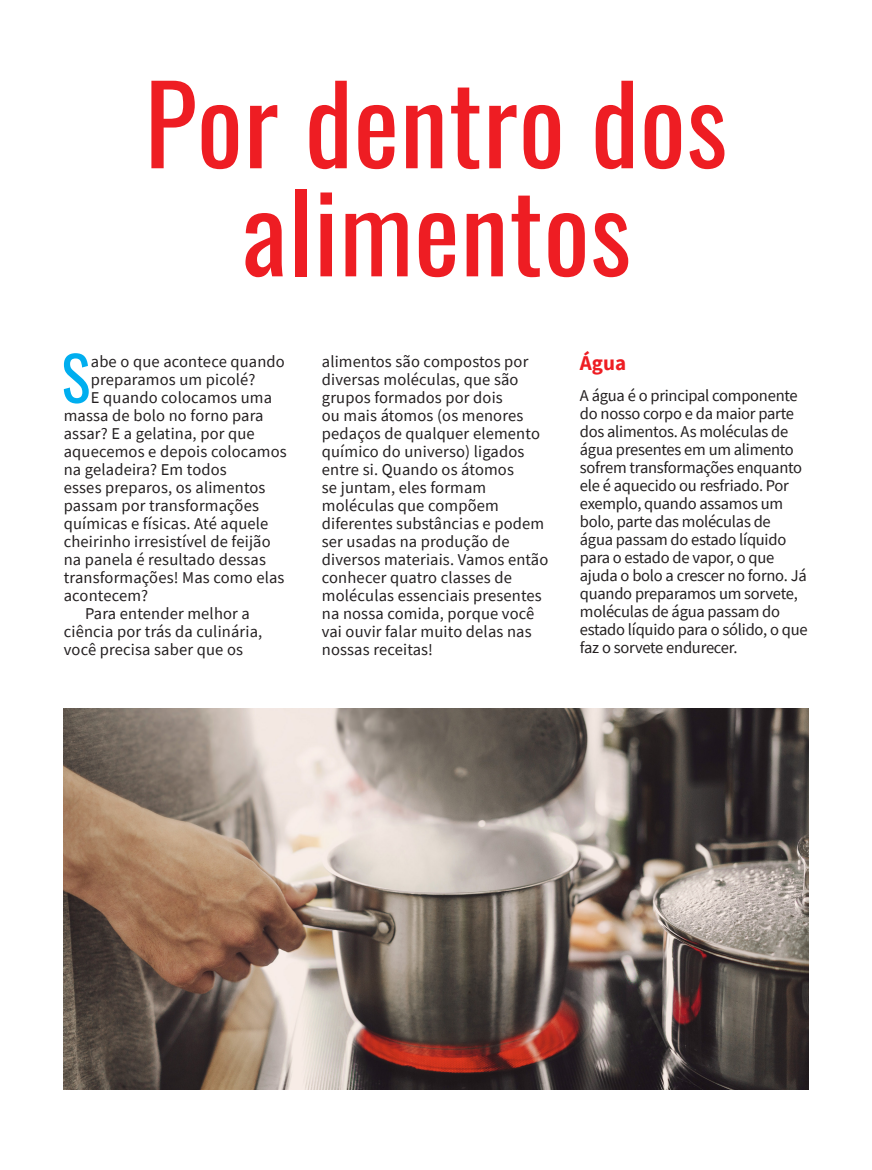
<style>
.page{position:relative;width:872px;height:1170px;background:#fff}
.page>*{position:absolute;margin:0;border:0;box-sizing:border-box;transform-origin:0 0}
.t1{font:108px/108px "Oswald";letter-spacing:.01em;color:#ee1d23;text-align:center}
.t2{font:60.9px "Oswald";color:#00aeef}
.t3{font:700 21px "Source Sans Pro";color:#ee1d23}
.t4{font:16.5px/18px "Source Sans Pro";letter-spacing:.01em;color:#231f20}
.t5{font:16.5px/18px "Source Sans Pro";letter-spacing:-.015em;color:#231f20}
</style>
<div class="page">
<img style="left:64px;top:708px;width:744px;height:381px">
<p class="t1" style="left:145px;top:60px;width:584px">Por dentro dos alimentos</p>
<p class="t2" style="left:61px;top:324px;width:30px">S</p>
<p class="t4" style="left:91px;top:352px;width:195px">abe o que acontece quando</p>
<p class="t4" style="left:91px;top:370px;width:166px">preparamos um picolé?</p>
<p class="t4" style="left:91px;top:388px;width:183px">E quando colocamos uma</p>
<p class="t4" style="left:64px;top:406px;width:201px">massa de bolo no forno para</p>
<p class="t4" style="left:64px;top:424px;width:192px">assar? E a gelatina, por que</p>
<p class="t4" style="left:64px;top:442px;width:224px">aquecemos e depois colocamos</p>
<p class="t4" style="left:64px;top:460px;width:165px">na geladeira? Em todos</p>
<p class="t4" style="left:64px;top:478px;width:203px">esses preparos, os alimentos</p>
<p class="t4" style="left:64px;top:496px;width:197px">passam por transformações</p>
<p class="t4" style="left:64px;top:514px;width:206px">químicas e físicas. Até aquele</p>
<p class="t4" style="left:64px;top:532px;width:208px">cheirinho irresistível de feijão</p>
<p class="t4" style="left:64px;top:550px;width:204px">na panela é resultado dessas</p>
<p class="t4" style="left:64px;top:568px;width:222px">transformações! Mas como elas</p>
<p class="t4" style="left:64px;top:586px;width:86px">acontecem?</p>
<p class="t4" style="left:64px;top:604px;width:200px;text-indent:21px">Para entender melhor a ciência por trás da culinária, você precisa saber que os</p>
<p class="t4" style="left:322px;top:352px;width:228px">alimentos são compostos por diversas moléculas, que são grupos formados por dois<br>ou mais átomos (os menores pedaços de qualquer elemento químico do universo) ligados entre si. Quando os átomos<br>se juntam, eles formam moléculas que compõem diferentes substâncias e podem ser usadas na produção de diversos materiais. Vamos então conhecer quatro classes de moléculas essenciais presentes na nossa comida, porque você vai ouvir falar muito delas nas nossas receitas!</p>
<p class="t3" style="left:580px;top:349px;width:48px">Água</p>
<p class="t5" style="left:580px;top:386px;width:229px">A água é o principal componente do nosso corpo e da maior parte dos alimentos. As moléculas de água presentes em um alimento sofrem transformações enquanto ele é aquecido ou resfriado. Por exemplo, quando assamos um bolo, parte das moléculas de água passam do estado líquido para o estado de vapor, o que ajuda o bolo a crescer no forno. Já quando preparamos um sorvete, moléculas de água passam do estado líquido para o sólido, o que faz o sorvete endurecer.</p>
</div>
